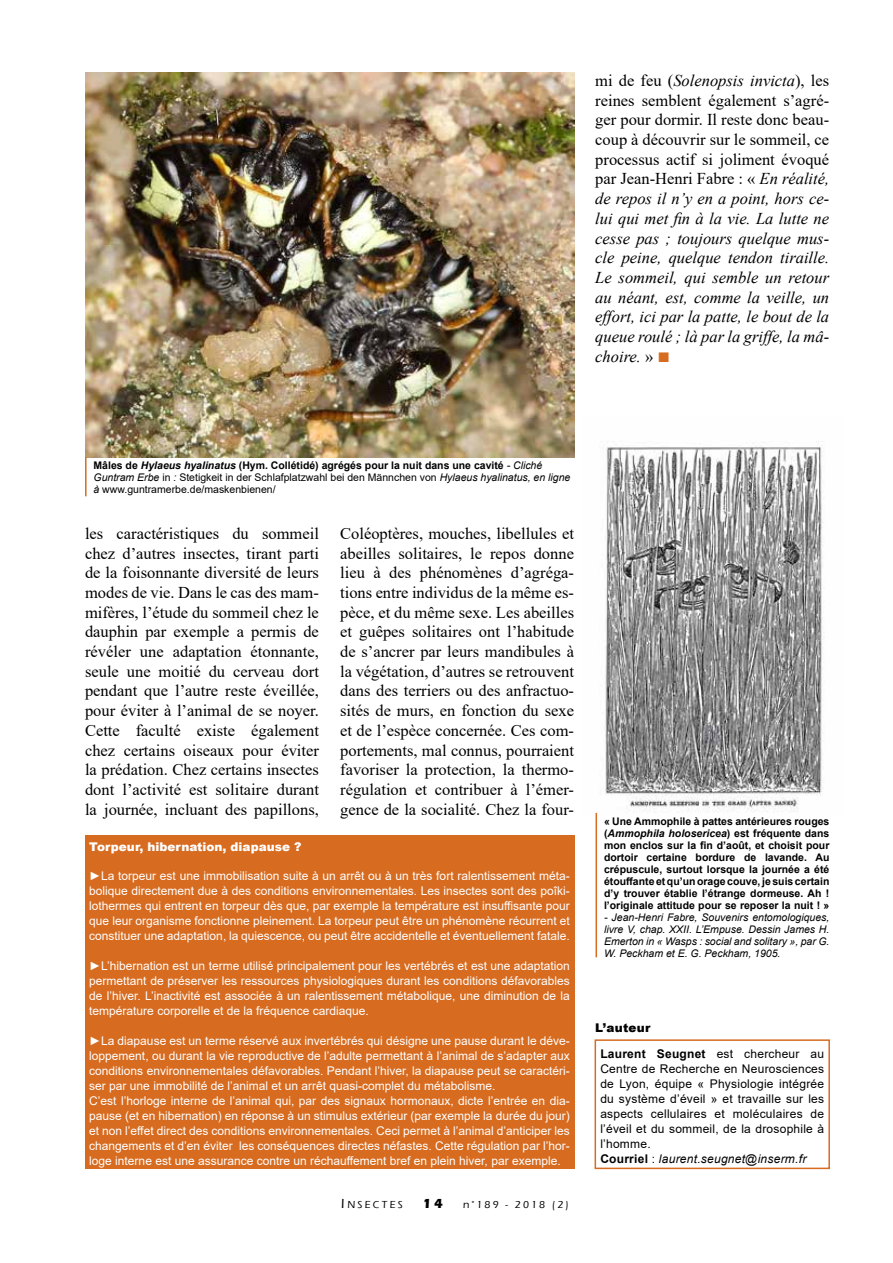
<style>
.page{position:relative;width:893px;height:1263px;background:#fff}
.page>*{position:absolute;margin:0;border:0;box-sizing:border-box;transform-origin:0 0}
.t1{font:16.5px/19.6px "Times New Roman";color:#000;text-align:justify}
.t2{font:italic 16.5px/19.6px "Times New Roman";color:#000;text-align:justify}
.t3{font:12px/15px "Arial";color:#fff;text-align:justify}
.t4{font:12px/15px "Arial";letter-spacing:.02em;color:#000}
.t5{font:900 12px "Arial";color:#fff}
.t6{font:900 12px "Arial";letter-spacing:.02em;color:#000}
.t7{font:700 10.5px/12px "Arial";color:#000;text-align:justify}
.t8{font:10.5px/12px "Arial";color:#000}
.t9{font:italic 10.5px/12px "Arial";color:#000;text-align:justify}
.t10{font:500 10.5px "Eras ITC";letter-spacing:.2em;color:#000}
.s1{font-style:normal}
.s2{font-style:normal;font-size:21px;color:#d76b1f}
.s3{font-weight:700}
.s4{font-weight:700;font-style:italic}
.s5{font-style:italic}
.s6{font-size:13.5px}
.s7{font-weight:700;font-size:13.5px}
</style>
<div class="page">
<div style="left:595px;top:1039px;width:235px;height:130px;border:2px solid #d76b1f"></div>
<img style="left:596px;top:442px;width:229px;height:373px">
<img style="left:85px;top:72px;width:489px;height:385px">
<div style="left:85px;top:836px;width:489px;height:333px;background:#d76b1f"></div>
<hr style="left:85px;top:457px;width:2px;height:39px;background:#d76b1f">
<hr style="left:595px;top:813px;width:2px;height:144px;background:#d76b1f">
<p class="t2" style="left:595px;top:70px;width:235px"><span class="s1">mi de feu (</span>Solenopsis invicta<span class="s1">), les reines semblent également s’agré&shy;ger pour dormir. Il reste donc beau&shy;coup à découvrir sur le sommeil, ce processus actif si joliment évoqué par Jean-Henri Fabre : «</span> En réalité, de repos il n’y en a point, hors ce&shy;lui qui met fin à la vie. La lutte ne cesse pas ; toujours quelque mus&shy;cle peine, quelque tendon tiraille.<br>Le sommeil, qui semble un retour au néant, est, comme la veille, un effort, ici par la patte, le bout de la queue roulé ; là par la griffe, la mâ&shy;choire. <span class="s1">»</span> <span class="s2">■</span></p>
<p class="t8" style="left:94px;top:459px;width:478px"><span class="s3">Mâles de</span> <span class="s4">Hylaeus hyalinatus</span> <span class="s3">(Hym. Collétidé) agrégés pour la nuit dans une cavité</span> <span class="s5">- Cliché<br>Guntram Erbe</span> in <span class="s5">:</span> Stetigkeit in der Schlafplatzwahl bei den Männchen von <span class="s5">Hylaeus hyalinatus, en ligne à</span> www.guntramerbe.de/maskenbienen/</p>
<p class="t1" style="left:85px;top:523px;width:235px">les caractéristiques du sommeil chez d’autres insectes, tirant parti de la foisonnante diversité de leurs modes de vie. Dans le cas des mam&shy;mifères, l’étude du sommeil chez le dauphin par exemple a permis de révéler une adaptation étonnante, seule une moitié du cerveau dort pendant que l’autre reste éveillée, pour éviter à l’animal de se noyer.<br>Cette faculté existe également chez certains oiseaux pour éviter la prédation. Chez certains insectes dont l’activité est solitaire durant la journée, incluant des papillons,</p>
<p class="t5" style="left:89px;top:838px;width:214px">Torpeur, hibernation, diapause ?</p>
<p class="t3" style="left:89px;top:868px;width:482px">►La torpeur est une immobilisation suite à un arrêt ou à un très fort ralentissement méta&shy;bolique directement due à des conditions environnementales. Les insectes sont des poîki&shy;lothermes qui entrent en torpeur dès que, par exemple la température est insuffisante pour que leur organisme fonctionne pleinement. La torpeur peut être un phénomène récurrent et constituer une adaptation, la quiescence, ou peut être accidentelle et éventuellement fatale.</p>
<p class="t3" style="left:89px;top:958px;width:482px">►L’hibernation est un terme utilisé principalement pour les vertébrés et est une adaptation permettant de préserver les ressources physiologiques durant les conditions défavorables de l’hiver. L’inactivité est associée à un ralentissement métabolique, une diminution de la température corporelle et de la fréquence cardiaque.</p>
<p class="t3" style="left:89px;top:1033px;width:482px;text-align:left">►La diapause est un terme réservé aux invertébrés qui désigne une pause durant le déve&shy;loppement, ou durant la vie reproductive de l’adulte permettant à l’animal de s’adapter aux conditions environnementales défavorables. Pendant l’hiver, la diapause peut se caractéri&shy;ser par une immobilité de l’animal et un arrêt quasi-complet du métabolisme.<br>C’est l’horloge interne de l’animal qui, par des signaux hormonaux, dicte l’entrée en dia&shy;pause (et en hibernation) en réponse à un stimulus extérieur (par exemple la durée du jour) et non l’effet direct des conditions environnementales. Ceci permet à l’animal d’anticiper les changements et d’en éviter les conséquences directes néfastes. Cette régulation par l’hor&shy;loge interne est une assurance contre un réchauffement bref en plein hiver, par exemple.</p>
<p class="t1" style="left:340px;top:523px;width:235px">Coléoptères, mouches, libellules et abeilles solitaires, le repos donne lieu à des phénomènes d’agréga&shy;tions entre individus de la même es&shy;pèce, et du même sexe. Les abeilles et guêpes solitaires ont l’habitude de s’ancrer par leurs mandibules à la végétation, d’autres se retrouvent dans des terriers ou des anfractuo&shy;sités de murs, en fonction du sexe et de l’espèce concernée. Ces com&shy;portements, mal connus, pourraient favoriser la protection, la thermo&shy;régulation et contribuer à l’émer&shy;gence de la socialité. Chez la four-</p>
<p class="t10" style="left:341px;top:1199px;width:229px"><span class="s6">I</span>NSECTES <span class="s7">14</span> n°189 - 2018 (2)</p>
<p class="t7" style="left:604px;top:815px;width:227px">« Une Ammophile à pattes antérieures rouges (<span class="s5">Ammophila holosericea</span>) est fréquente dans mon enclos sur la fin d’août, et choisit pour dortoir certaine bordure de lavande. Au crépuscule, surtout lorsque la journée a été étouffante et qu’un orage couve, je suis certain d’y trouver établie l’étrange dormeuse. Ah ! l’originale attitude pour se reposer la nuit ! »</p>
<p class="t9" style="left:604px;top:911px;width:227px">- Jean-Henri Fabre, Souvenirs entomologiques, livre V, chap. XXII. L’Empuse. Dessin James H.<br>Emerton in « Wasps : social and solitary », par G.<br>W. Peckham et E. G. Peckham, 1905.</p>
<p class="t6" style="left:595px;top:1019px;width:57px">L’auteur</p>
<p class="t4" style="left:600px;top:1046px;width:225px"><span class="s3">Laurent Seugnet</span> est chercheur au Centre de Recherche en Neurosciences de Lyon, équipe « Physiologie intégrée du système d’éveil » et travaille sur les aspects cellulaires et moléculaires de l’éveil et du sommeil, de la drosophile à l’homme.<br><span class="s3">Courriel</span> : <span class="s5">laurent.seugnet@inserm.fr</span></p>
</div>
